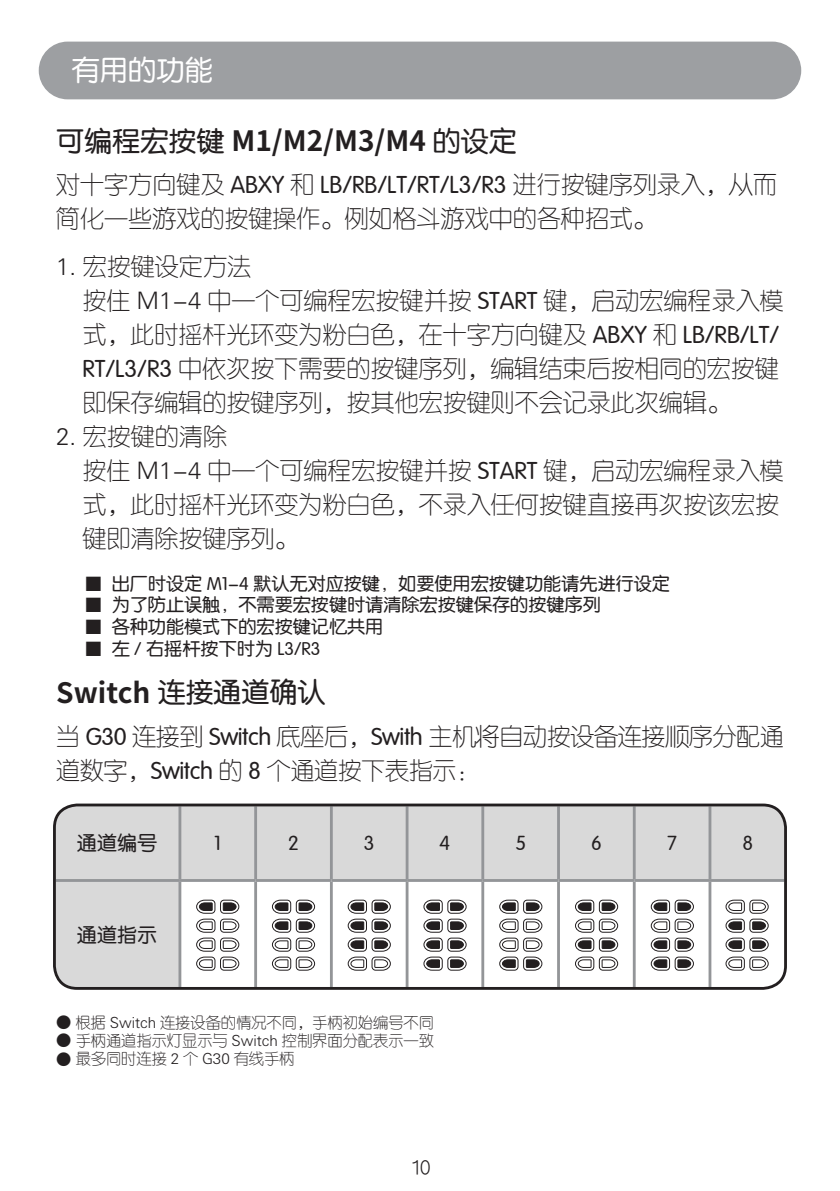
<style>
.page{position:relative;width:840px;height:1191px;background:#fff}
.page>*{position:absolute;margin:0;border:0;box-sizing:border-box;transform-origin:0 0}
.t1{font:28.4px "FZY3 JW GB1 0";color:#fff}
.t2{font:700 28px "Noto Sans Hans";color:#231f20}
.t3{font:24px/34px "FZY1 JW GB1 0";color:#231f20}
.t4{font:20px "FZY3 JW GB1 0";color:#231f20}
.t5{font:500 20px "AR Round Gothic JP";color:#231f20}
.t6{font:18px "FZY3 JW GB1 0";color:#231f20}
.t7{font:15.2px "FZY1 JW GB1 0";color:#231f20}
.s1{font-family:"FZY3 JW GB1 0";font-weight:400}
.s2{font-family:"FZY3 JW GB1 0"}
.s3{font-family:"Noto Sans Hans";font-weight:100}
</style>
<div class="page">
<div style="left:39px;top:42px;width:761px;height:57px;background:#9d9fa2;border-radius:29px"></div>
<svg style="left:54px;top:806px;width:731px;height:182px;fill:#d9d9d9"></svg>
<hr style="left:178px;top:806px;width:3px;height:73px;background:#939598">
<hr style="left:254px;top:806px;width:3px;height:73px;background:#939598">
<hr style="left:330px;top:806px;width:2px;height:73px;background:#939598">
<hr style="left:405px;top:806px;width:3px;height:73px;background:#939598">
<hr style="left:481px;top:806px;width:3px;height:73px;background:#939598">
<hr style="left:556px;top:806px;width:3px;height:73px;background:#939598">
<hr style="left:632px;top:806px;width:3px;height:73px;background:#939598">
<hr style="left:708px;top:806px;width:3px;height:73px;background:#939598">
<hr style="left:56px;top:879px;width:124px;height:3px;background:#939598">
<hr style="left:180px;top:879px;width:75px;height:3px;background:#939598">
<hr style="left:178px;top:882px;width:3px;height:105px;background:#939598">
<hr style="left:255px;top:879px;width:76px;height:3px;background:#939598">
<hr style="left:254px;top:882px;width:3px;height:105px;background:#939598">
<hr style="left:331px;top:879px;width:76px;height:3px;background:#939598">
<hr style="left:330px;top:882px;width:2px;height:105px;background:#939598">
<hr style="left:407px;top:879px;width:75px;height:3px;background:#939598">
<hr style="left:405px;top:882px;width:3px;height:105px;background:#939598">
<hr style="left:482px;top:879px;width:76px;height:3px;background:#939598">
<hr style="left:481px;top:882px;width:3px;height:105px;background:#939598">
<hr style="left:558px;top:879px;width:76px;height:3px;background:#939598">
<hr style="left:556px;top:882px;width:3px;height:105px;background:#939598">
<hr style="left:634px;top:879px;width:75px;height:3px;background:#939598">
<hr style="left:632px;top:882px;width:3px;height:105px;background:#939598">
<hr style="left:709px;top:879px;width:74px;height:3px;background:#939598">
<hr style="left:708px;top:882px;width:3px;height:105px;background:#939598">
<div style="left:53px;top:803px;width:733px;height:186px;border:3px solid #231f20;border-radius:23px"></div>
<svg style="left:196px;top:899px;width:43px;height:72px"></svg>
<svg style="left:271px;top:899px;width:44px;height:72px"></svg>
<svg style="left:347px;top:899px;width:44px;height:72px"></svg>
<svg style="left:423px;top:899px;width:43px;height:72px"></svg>
<svg style="left:650px;top:899px;width:43px;height:72px"></svg>
<svg style="left:724px;top:899px;width:44px;height:72px"></svg>
<svg style="left:498px;top:899px;width:44px;height:72px"></svg>
<svg style="left:574px;top:899px;width:44px;height:72px"></svg>
<p class="t1" style="left:71px;top:55px;width:143px">有用的功能</p>
<p class="t2" style="left:56px;top:125px;width:462px"><span class="s1">可编程宏按键</span> M1/M2/M3/M4 <span class="s1">的设定</span></p>
<p class="t3" style="left:56px;top:168px;width:721px">对十字方向键及 <span class="s2">ABXY</span> 和 <span class="s2">LB/RB/LT/RT/L3/R3</span> 进行按键序列录入，从而简化一些游戏的按键操作。例如格斗游戏中的各种招式。</p>
<p class="t3" style="left:56px;top:250px;width:196px">1. 宏按键设定方法</p>
<p class="t3" style="left:82px;top:284px;width:702px">按住 M1-4 中一个可编程宏按键并按 <span class="s2">START</span> 键，启动宏编程录入模式，此时摇杆光环变为粉白色，在十字方向键及 <span class="s2">ABXY</span> 和 <span class="s2">LB/RB/LT/ RT/L3/R3</span> 中依次按下需要的按键序列，编辑结束后按相同的宏按键即保存编辑的按键序列，按其他宏按键则不会记录此次编辑。</p>
<p class="t3" style="left:56px;top:420px;width:172px">2. 宏按键的清除</p>
<p class="t3" style="left:82px;top:454px;width:702px">按住 M1-4 中一个可编程宏按键并按 <span class="s2">START</span> 键，启动宏编程录入模式，此时摇杆光环变为粉白色，不录入任何按键直接再次按该宏按键即清除按键序列。</p>
<p class="t6" style="left:84px;top:574px;width:586px">■ 出厂时设定 M1-4 默认无对应按键，如要使用宏按键功能请先进行设定</p>
<p class="t6" style="left:84px;top:595px;width:517px">■ 为了防止误触，不需要宏按键时请清除宏按键保存的按键序列</p>
<p class="t6" style="left:84px;top:617px;width:300px">■ 各种功能模式下的宏按键记忆共用</p>
<p class="t6" style="left:84px;top:639px;width:237px">■ 左 / 右摇杆按下时为 L3/R3</p>
<p class="t2" style="left:56px;top:677px;width:271px">Switch <span class="s1">连接通道确认</span></p>
<p class="t3" style="left:56px;top:720px;width:728px">当 <span class="s2">G30</span> 连接到 <span class="s2">Switch</span> 底座后，<span class="s2">Swith</span> 主机将自动按设备连接顺序分配通道数字，<span class="s2">Switch</span> 的 <span class="s2">8</span> 个通道按下表指示：</p>
<p class="t4" style="left:77px;top:832px;width:81px">通道编号</p>
<p class="t4" style="left:214px;top:832px;width:9px">1</p>
<p class="t4" style="left:288px;top:832px;width:12px">2</p>
<p class="t4" style="left:363px;top:832px;width:12px">3</p>
<p class="t4" style="left:439px;top:832px;width:12px">4</p>
<p class="t4" style="left:515px;top:832px;width:12px">5</p>
<p class="t4" style="left:590px;top:832px;width:12px">6</p>
<p class="t4" style="left:666px;top:832px;width:11px">7</p>
<p class="t4" style="left:742px;top:832px;width:12px">8</p>
<p class="t4" style="left:77px;top:923px;width:81px">通道指示</p>
<p class="t7" style="left:56px;top:1014px;width:379px"><span class="s3">●</span> 根据 Switch 连接设备的情况不同，手柄初始编号不同</p>
<p class="t7" style="left:56px;top:1032px;width:379px"><span class="s3">●</span> 手柄通道指示灯显示与 Switch 控制界面分配表示一致</p>
<p class="t7" style="left:56px;top:1050px;width:240px"><span class="s3">●</span> 最多同时连接 2 个 G30 有线手柄</p>
<p class="t5" style="left:411px;top:1157px;width:21px">10</p>
</div>
